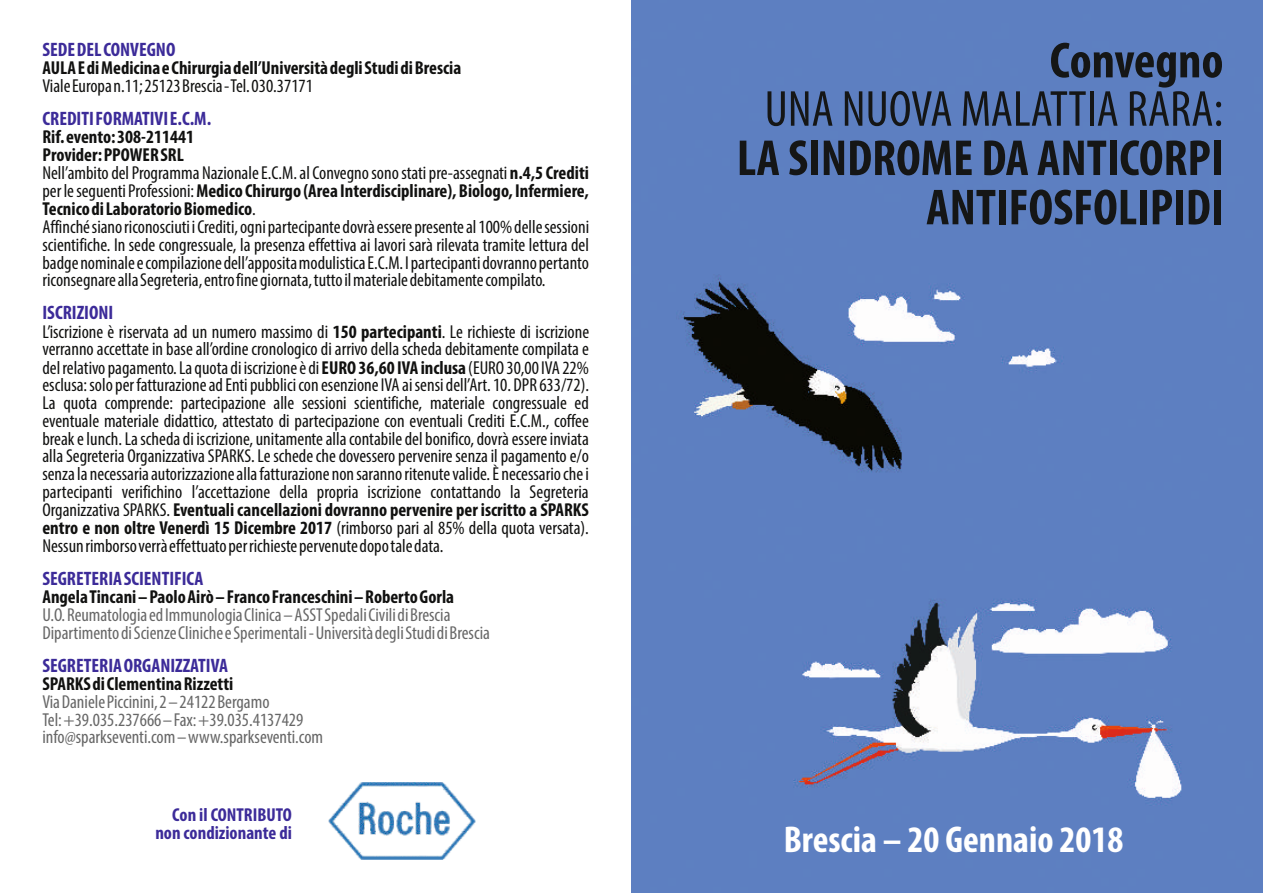
<style>
.page{position:relative;width:1263px;height:893px;background:#fff}
.page>*{position:absolute;margin:0;border:0;box-sizing:border-box;transform-origin:0 0}
.t1{font:700 condensed 51px/49.3px "Myriad Pro";color:#151616;text-align:right}
.t2{font:condensed 51px "Myriad Pro";color:#151616}
.t3{font:700 condensed 37.5px "Myriad Pro";color:#fff}
.t4{font:700 condensed 19.5px "Myriad Pro";color:#3c2b99}
.t5{font:condensed 18.75px/17.9px "Myriad Pro";color:#111110}
.t6{font:condensed 18.75px/17.7px "Myriad Pro";color:#676767}
.t7{font:700 condensed 18.75px "Myriad Pro";color:#111110}
.t8{font:700 condensed 18.75px/18.1px "Myriad Pro";color:#3c2b99;text-align:right}
.s1{font-weight:700}
</style>
<div class="page">
<img style="left:631px;top:0;width:632px;height:893px">
<img style="left:328px;top:783px;width:147px;height:76px">
<p class="t4" style="left:43px;top:41px;width:134px">SEDE DEL CONVEGNO</p>
<p class="t7" style="left:43px;top:60px;width:420px">AULA E di Medicina e Chirurgia dell’Università degli Studi di Brescia</p>
<p class="t5" style="left:43px;top:78px;width:272px">Viale Europa n.11; 25123 Brescia - Tel. 030.37171</p>
<p class="t4" style="left:43px;top:110px;width:170px">CREDITI FORMATIVI E.C.M.</p>
<p class="t5" style="left:42px;top:129px;width:548px"><span class="s1">Rif. evento: 308-211441<br>Provider: PPOWER SRL<br></span>Nell’ambito del Programma Nazionale E.C.M. al Convegno sono stati pre-assegnati <span class="s1">n.4,5 Crediti </span>per le seguenti Professioni: <span class="s1">Medico Chirurgo (Area Interdisciplinare), Biologo, Infermiere, Tecnico di Laboratorio Biomedico</span>.<br>Affinché siano riconosciuti i Crediti, ogni partecipante dovrà essere presente al 100% delle sessioni scientifiche. In sede congressuale, la presenza effettiva ai lavori sarà rilevata tramite lettura del badge nominale e compilazione dell’apposita modulistica E.C.M. I partecipanti dovranno pertanto riconsegnare alla Segreteria, entro fine giornata, tutto il materiale debitamente compilato.</p>
<p class="t4" style="left:42px;top:305px;width:72px">ISCRIZIONI</p>
<p class="t5" style="left:42px;top:324px;width:548px;text-align:justify">L’iscrizione è riservata ad un numero massimo di <span class="s1">150 partecipanti</span>. Le richieste di iscrizione verranno accettate in base all’ordine cronologico di arrivo della scheda debitamente compilata e del relativo pagamento. La quota di iscrizione è di <span class="s1">EURO 36,60 IVA inclusa</span> (EURO 30,00 IVA 22% esclusa: solo per fatturazione ad Enti pubblici con esenzione IVA ai sensi dell’Art. 10. DPR 633/72).<br>La quota comprende: partecipazione alle sessioni scientifiche, materiale congressuale ed eventuale materiale didattico, attestato di partecipazione con eventuali Crediti E.C.M., coffee break e lunch. La scheda di iscrizione, unitamente alla contabile del bonifico, dovrà essere inviata alla Segreteria Organizzativa SPARKS. Le schede che dovessero pervenire senza il pagamento e/o senza la necessaria autorizzazione alla fatturazione non saranno ritenute valide. È necessario che i partecipanti verifichino l’accettazione della propria iscrizione contattando la Segreteria Organizzativa SPARKS. <span class="s1">Eventuali cancellazioni dovranno pervenire per iscritto a SPARKS entro e non oltre Venerdì 15 Dicembre 2017</span> (rimborso pari al 85% della quota versata).<br>Nessun rimborso verrà effettuato per richieste pervenute dopo tale data.</p>
<p class="t4" style="left:42px;top:570px;width:162px">SEGRETERIA SCIENTIFICA</p>
<p class="t7" style="left:42px;top:589px;width:413px">Angela Tincani – Paolo Airò – Franco Franceschini – Roberto Gorla</p>
<p class="t6" style="left:42px;top:607px;width:449px">U.O. Reumatologia ed Immunologia Clinica – ASST Spedali Civili di Brescia<br>Dipartimento di Scienze Cliniche e Sperimentali - Università degli Studi di Brescia</p>
<p class="t4" style="left:42px;top:657px;width:187px">SEGRETERIA ORGANIZZATIVA</p>
<p class="t7" style="left:42px;top:676px;width:193px">SPARKS di Clementina Rizzetti</p>
<p class="t6" style="left:42px;top:694px;width:282px">Via Daniele Piccinini, 2 – 24122 Bergamo<br>Tel: +39.035.237666 – Fax: +39.035.4137429 info@sparkseventi.com – www.sparkseventi.com</p>
<p class="t8" style="left:155px;top:807px;width:138px">Con il CONTRIBUTO non condizionante di</p>
<h1 class="t1" style="left:1050px;top:40px;width:175px">Convegno</h1>
<h1 class="t2" style="left:764px;top:87px;width:460px">UNA NUOVA MALATTIA RARA:</h1>
<h1 class="t1" style="left:737px;top:138px;width:488px">LA SINDROME DA ANTICORPI<br>ANTIFOSFOLIPIDI</h1>
<h2 class="t3" style="left:784px;top:824px;width:341px">Brescia – 20 Gennaio 2018</h2>
</div>
